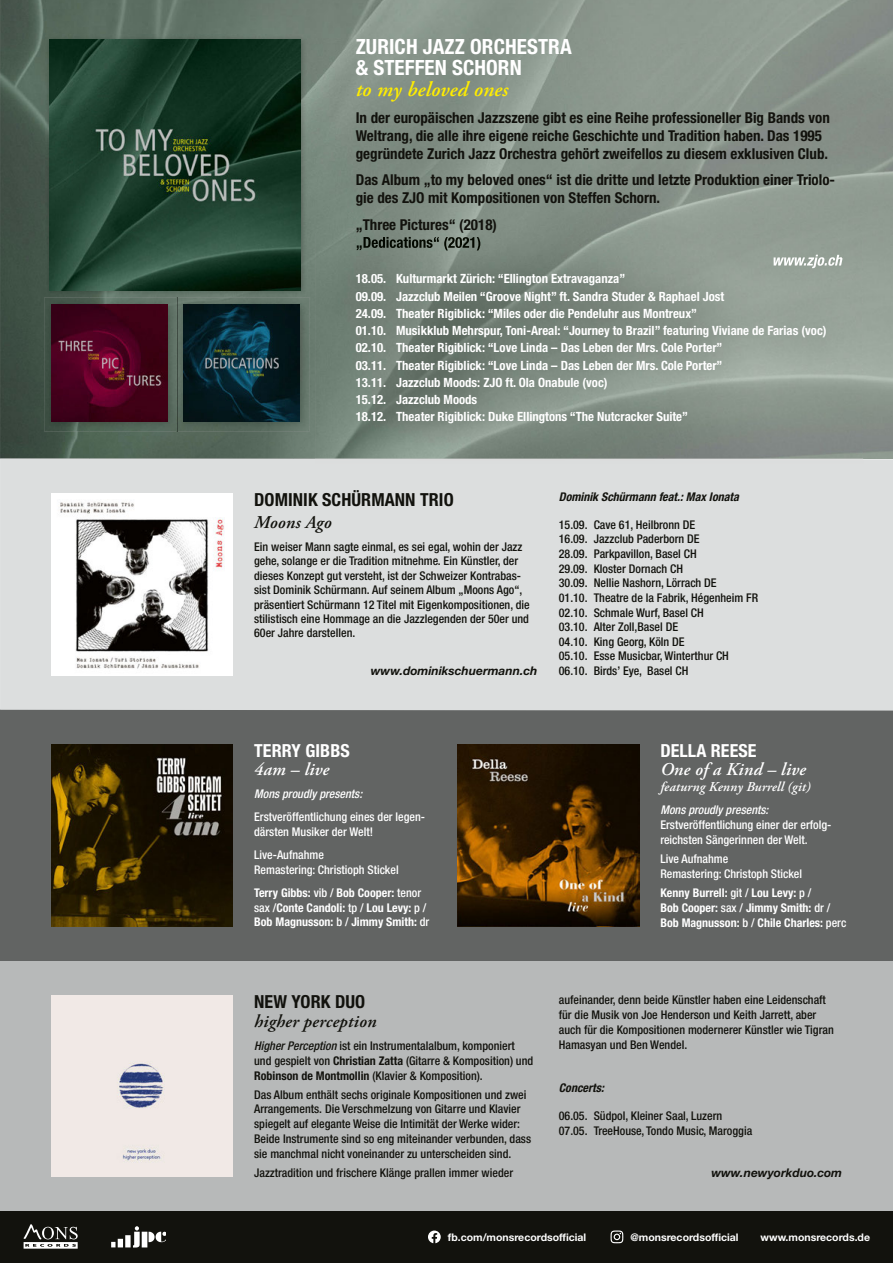
<style>
.page{position:relative;width:893px;height:1263px;background:#fff}
.page>*{position:absolute;margin:0;border:0;box-sizing:border-box;transform-origin:0 0}
.t1{font:700 condensed 21px/21px "Helvetica Neue LT Std";letter-spacing:.005em;color:#fff}
.t2{font:italic 600 21px "Adobe Garamond Pro";letter-spacing:.01em;color:#ffed00}
.t3{font:700 condensed 18px "Helvetica Neue LT Std";letter-spacing:.005em;color:#12120d}
.t4{font:italic 600 18px "Adobe Garamond Pro";letter-spacing:.01em;color:#12120d}
.t5{font:italic 600 18px "Adobe Garamond Pro";letter-spacing:.01em;color:#fff}
.t6{font:700 condensed 18px "Helvetica Neue LT Std";letter-spacing:.005em;color:#fff}
.t7{font:700 condensed 15px/18px "Helvetica Neue LT Std";color:#12120d}
.t8{font:italic 600 13.5px "Adobe Garamond Pro";letter-spacing:.01em;color:#fff}
.t9{font:700 condensed 12.75px/17.2px "Helvetica Neue LT Std";color:#fff}
.t10{font:500 condensed 12px/14.5px "Helvetica Neue LT Std";color:#12120d}
.t11{font:500 condensed 12px/14.7px "Helvetica Neue LT Std";color:#fff}
.t12{font:700 condensed 12px/14.7px "Helvetica Neue LT Std";color:#fff}
.t13{font:italic 700 12px "Helvetica Neue LT Std";color:#12120d}
.t14{font:italic 500 condensed 12px "Helvetica Neue LT Std";color:#fff}
.t15{font:italic 700 condensed 12px "Helvetica Neue LT Std";color:#12120d}
.t16{font:700 10.5px "Helvetica Neue LT Std";color:#fff}
.s1{font-weight:500}
.s2{font-style:italic}
.s3{font-weight:700}
</style>
<div class="page">
<img style="left:0;top:0;width:89px;height:458px">
<img style="left:89px;top:0;width:804px;height:38px">
<img style="left:307px;top:38px;width:586px;height:210px">
<img style="left:89px;top:248px;width:226px;height:53px">
<img style="left:294px;top:301px;width:21px;height:157px">
<img style="left:89px;top:431px;width:205px;height:27px">
<img style="left:357px;top:219px;width:139px;height:13px">
<div style="left:0;top:961px;width:893px;height:250px;background:#b7b9b9"></div>
<img style="left:45px;top:35px;width:262px;height:261px">
<img style="left:50px;top:39px;width:251px;height:251px">
<img style="left:178px;top:298px;width:132px;height:133px">
<img style="left:183px;top:305px;width:117px;height:116px">
<img style="left:44px;top:298px;width:132px;height:133px">
<img style="left:176px;top:298px;width:2px;height:133px">
<img style="left:51px;top:305px;width:117px;height:116px">
<div style="left:51px;top:995px;width:182px;height:182px;background:#f1e9e6"></div>
<div style="left:0;top:710px;width:893px;height:251px;background:#626463"></div>
<img style="left:457px;top:744px;width:182px;height:182px">
<img style="left:51px;top:744px;width:182px;height:182px">
<div style="left:0;top:458px;width:893px;height:252px;background:#dcdede"></div>
<img style="left:51px;top:493px;width:182px;height:182px">
<div style="left:0;top:1211px;width:893px;height:52px;background:#12120d"></div>
<svg style="left:428px;top:1230px;width:13px;height:13px"></svg>
<svg style="left:610px;top:1230px;width:13px;height:13px"></svg>
<svg style="left:24px;top:1224px;width:54px;height:24px"></svg>
<svg style="left:111px;top:1226px;width:55px;height:21px"></svg>
<img style="left:315px;top:233px;width:548px;height:231px">
<img style="left:357px;top:237px;width:123px;height:13px">
<img style="left:773px;top:255px;width:69px;height:13px">
<h1 class="t1" style="left:356px;top:36px;width:217px">ZURICH JAZZ ORCHESTRA &amp; STEFFEN SCHORN</h1>
<h1 class="t2" style="left:356px;top:77px;width:154px">to my beloved ones</h1>
<p class="t7" style="left:356px;top:108px;width:476px">In der europäischen Jazzszene gibt es eine Reihe professioneller Big Bands von<br>Weltrang, die alle ihre eigene reiche Geschichte und Tradition haben. Das 1995 gegründete Zurich Jazz Orches tra gehört zweifellos zu diesem exklusiven Club.</p>
<p class="t7" style="left:356px;top:171px;width:481px">Das Album „to my beloved ones“ ist die dritte und letzte Produktion einer Triolo&shy;gie des ZJO mit Kompositionen von Steffen Schorn.</p>
<p class="t7" style="left:356px;top:215px;width:143px">„Three Pictures“ (2018)</p>
<p class="t9" style="left:356px;top:270px;width:472px">18.05. Kulturmarkt Zürich: “Ellington Extravaganza”<br>09.09. Jazzclub Meilen “Groove Night” ft. Sandra Studer &amp; Raphael Jost<br>24.09. Theater Rigiblick: “Miles oder die Pendeluhr aus Montreux”<br>01.10. Musikklub Mehrspur, Toni-Areal: “Journey to Brazil” featuring Viviane de Farias (voc)<br>02.10. Theater Rigiblick: “Love Linda – Das Leben der Mrs. Cole Porter”<br>03.11. Theater Rigiblick: “Love Linda – Das Leben der Mrs. Cole Porter”<br>13.11. Jazzclub Moods: ZJO ft. Ola Onabule (voc)<br>15.12. Jazzclub Moods<br>18.12. Theater Rigiblick: Duke Ellingtons “The Nutcracker Suite”</p>
<h2 class="t3" style="left:254px;top:488px;width:201px">DOMINIK SCHÜRMANN TRIO</h2>
<h2 class="t4" style="left:254px;top:512px;width:79px">Moons Ago</h2>
<p class="t10" style="left:254px;top:539px;width:277px">Ein weiser Mann sagte einmal, es sei egal, wohin der Jazz gehe, solange er die Tradition mitnehme. Ein Künstler, der dieses Konzept gut versteht, ist der Schweizer Kontrabas&shy;sist Dominik Schürmann. Auf seinem Album „Moons Ago“, präsentiert Schürmann 12 Titel mit Eigenkompositionen, die stilistisch eine Hommage an die Jazzlegenden der 50er und 60er Jahre darstellen.</p>
<p class="t13" style="left:371px;top:663px;width:168px">www.dominikschuermann.ch</p>
<p class="t15" style="left:559px;top:490px;width:182px">Dominik Schürmann feat.: Max Ionata</p>
<p class="t10" style="left:559px;top:517px;width:201px">15.09. Cave 61, Heilbronn DE<br>16.09. Jazzclub Paderborn DE<br>28.09. Parkpavillon, Basel CH<br>29.09. Kloster Dornach CH<br>30.09. Nellie Nashorn, Lörrach DE<br>01.10. Theatre de la Fabrik, Hégenheim FR<br>02.10. Schmale Wurf, Basel CH<br>03.10. Alter Zoll,Basel DE<br>04.10. King Georg, Köln DE<br>05.10. Esse Musicbar, Winterthur CH<br>06.10. Birds’ Eye, Basel CH</p>
<h2 class="t6" style="left:254px;top:739px;width:97px">TERRY GIBBS</h2>
<h2 class="t5" style="left:254px;top:759px;width:77px">4am – live</h2>
<p class="t14" style="left:254px;top:787px;width:110px">Mons proudly presents:</p>
<p class="t11" style="left:254px;top:809px;width:172px">Erstveröffentlichung eines der legen&shy;därsten Musiker der Welt!</p>
<p class="t11" style="left:254px;top:847px;width:146px">Live-Aufnahme<br>Remastering: Christioph Stickel</p>
<p class="t12" style="left:254px;top:885px;width:177px">Terry Gibbs: <span class="s1">vib /</span> Bob Cooper: <span class="s1">tenor sax /</span>Conte Candoli: <span class="s1">tp /</span> Lou Levy: <span class="s1">p /<br></span>Bob Magnusson: <span class="s1">b /</span> Jimmy Smith: <span class="s1">dr</span></p>
<h2 class="t6" style="left:660px;top:739px;width:98px">DELLA REESE</h2>
<h2 class="t5" style="left:660px;top:759px;width:147px">One of a Kind – live</h2>
<p class="t8" style="left:660px;top:779px;width:152px">featurng Kenny Burrell (git)</p>
<p class="t14" style="left:660px;top:803px;width:110px">Mons proudly presents:</p>
<p class="t11" style="left:660px;top:817px;width:172px">Erstveröffentlichung einer der erfolg&shy;reichsten Sängerinnen der Welt.</p>
<p class="t11" style="left:660px;top:851px;width:143px">Live Aufnahme<br>Remastering: Christoph Stickel</p>
<p class="t12" style="left:660px;top:885px;width:187px">Kenny Burrell: <span class="s1">git /</span> Lou Levy: <span class="s1">p /<br></span>Bob Cooper: <span class="s1">sax /</span> Jimmy Smith: <span class="s1">dr /<br></span>Bob Magnusson: <span class="s1">b /</span> Chile Charles: <span class="s1">perc</span></p>
<h2 class="t3" style="left:254px;top:991px;width:113px">NEW YORK DUO</h2>
<h2 class="t4" style="left:254px;top:1010px;width:124px">higher perception</h2>
<p class="t10" style="left:254px;top:1038px;width:281px"><span class="s2">Higher Perception</span> ist ein Instrumentalalbum, komponiert und gespielt von <span class="s3">Christian Zatta</span> (Gitarre &amp; Komposition) und<br><span class="s3">Robinson de Montmollin</span> (Klavier &amp; Komposition).</p>
<p class="t10" style="left:254px;top:1086px;width:278px">Das Album enthält sechs originale Kompositionen und zwei Arrangements. Die Verschmelzung von Gitarre und Klavier spiegelt auf elegante Weise die Intimität der Werke wider:<br>Beide Instrumente sind so eng miteinander verbunden, dass sie manchmal nicht voneinander zu unterscheiden sind.</p>
<p class="t10" style="left:254px;top:1165px;width:260px">Jazztradition und frischere Klänge prallen immer wieder</p>
<p class="t10" style="left:559px;top:992px;width:276px;line-height:15px">aufeinander, denn beide Künstler haben eine Leidenschaft für die Musik von Joe Henderson und Keith Jarrett, aber auch für die Kompositionen modernerer Künstler wie Tigran Hamasyan und Ben Wendel.</p>
<p class="t15" style="left:559px;top:1080px;width:47px">Concerts:</p>
<p class="t10" style="left:559px;top:1108px;width:195px;line-height:15px">06.05. Südpol, Kleiner Saal, Luzern<br>07.05. TreeHouse, Tondo Music, Maroggia</p>
<p class="t13" style="left:711px;top:1165px;width:132px">www.newyorkduo.com</p>
<p class="t16" style="left:448px;top:1230px;width:140px">fb.com/monsrecordsofficial</p>
<p class="t16" style="left:630px;top:1231px;width:110px">@monsrecordsofficial</p>
<p class="t16" style="left:760px;top:1230px;width:111px">www.monsrecords.de</p>
</div>
